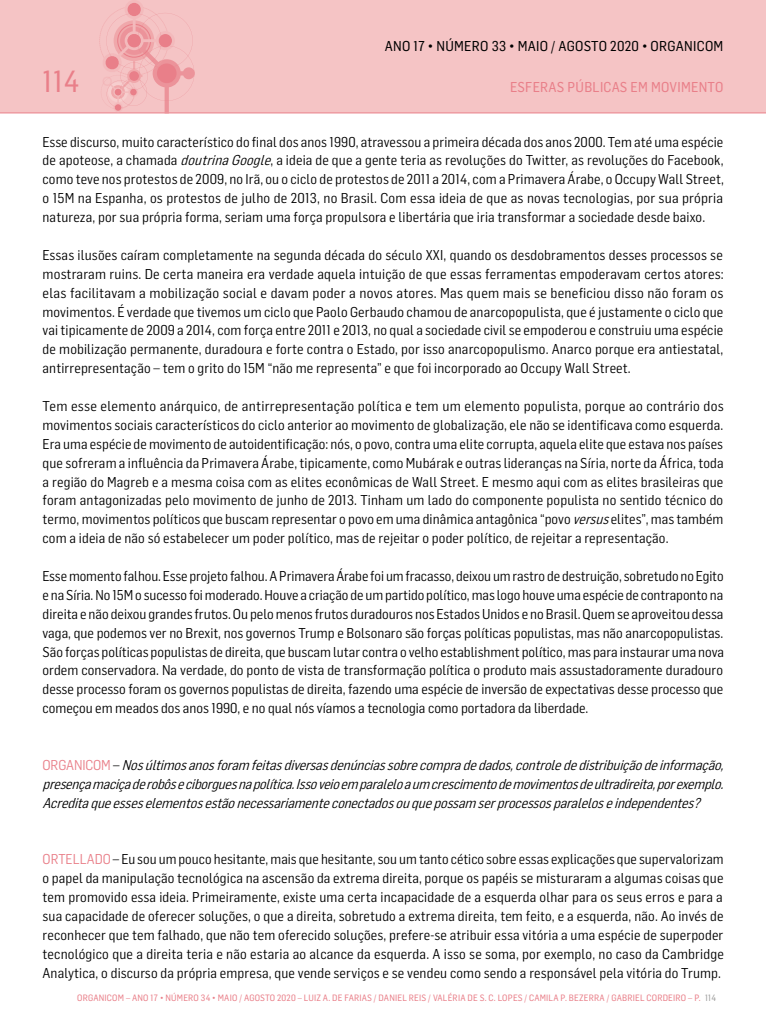
<style>
.page{position:relative;width:766px;height:1021px;background:#fff}
.page>*{position:absolute;margin:0;border:0;box-sizing:border-box;transform-origin:0 0}
.t1{font:30px "Flama Semicondensed Basic";color:#e97f89}
.t2{font:14px/18.9px "Flama Semicondensed";letter-spacing:.01em;color:#000;text-align:justify}
.t3{font:italic 14px/18.9px "Flama Semicondensed";color:#000;text-align:justify}
.t4{font:14px "Flama Semicondensed Basic";letter-spacing:.02em;color:#000}
.t5{font:14px "Flama Semicondensed Basic";letter-spacing:.02em;color:#e97f89}
.t6{font:9px "Flama Semicondensed Basic";letter-spacing:.02em;color:#e97f89}
.s1{font-style:italic}
.s2{font-style:normal;color:#e97f89}
.s3{font-style:normal}
.s4{color:#e97f89}
.s5{color:#9d9d9c}
</style>
<div class="page">
<div style="left:0;top:0;width:765px;height:113px;background:#f5c4c5"></div>
<svg style="left:99px;top:0;width:96px;height:113px;background:#f2b4b7"></svg>
<h1 class="t1" style="left:43px;top:62px;width:38px">114</h1>
<p class="t4" style="left:384px;top:37px;width:340px">ANO 17 • NÚMERO 33 • MAIO / AGOSTO 2020 • ORGANICOM</p>
<p class="t5" style="left:510px;top:78px;width:215px">ESFERAS PÚBLICAS EM MOVIMENTO</p>
<p class="t2" style="left:43px;top:131px;width:682px">Esse discurso, muito característico do final dos anos 1990, atravessou a primeira década dos anos 2000. Tem até uma espécie de apoteose, a chamada <span class="s1">doutrinaGoogle</span>, a ideia de que a gente teria as revoluções do Twitter, as revoluções do Facebook, como teve nos protestos de 2009, no Irã, ou o ciclo de protestos de 2011 a 2014, com a Primavera Árabe, o Occupy Wall Street, o 15M na Espanha, os protestos de julho de 2013, no Brasil. Com essa ideia de que as novas tecnologias, por sua própria natureza, por sua própria forma, seriam uma força propulsora e libertária que iria transformar a sociedade desde baixo.</p>
<p class="t2" style="left:43px;top:245px;width:682px">Essas ilusões caíram completamente na segunda década do século XXI, quando os desdobramentos desses processos se mostraram ruins. De certa maneira era verdade aquela intuição de que essas ferramentas empoderavam certos atores: elas facilitavam a mobilização social e davam poder a novos atores. Mas quem mais se beneficiou disso não foram os movimentos. É verdade que tivemos um ciclo que Paolo Gerbaudo chamou de anarcopopulista, que é justamente o ciclo que vai tipicamente de 2009 a 2014, com força entre 2011 e 2013, no qual a sociedade civil se empoderou e construiu uma espécie de mobilização permanente, duradoura e forte contra o Estado, por isso anarcopopulismo. Anarco porque era antiestatal, antirrepresentação – tem o grito do 15M “não me representa” e que foi incorporado ao Occupy Wall Street.</p>
<p class="t2" style="left:43px;top:396px;width:682px">Tem esse elemento anárquico, de antirrepresentação política e tem um elemento populista, porque ao contrário dos movimentos sociais característicos do ciclo anterior ao movimento de globalização, ele não se identificava como esquerda.<br>Era uma espécie de movimento de autoidentificação: nós, o povo, contra uma elite corrupta, aquela elite que estava nos países que sofreram a influência da Primavera Árabe, tipicamente, como Mubárak e outras lideranças na Síria, norte da África, toda a região do Magreb e a mesma coisa com as elites econômicas de Wall Street. E mesmo aqui com as elites brasileiras que foram antagonizadas pelo movimento de junho de 2013. Tinham um lado do componente populista no sentido técnico do termo, movimentos políticos que buscam representar o povo em uma dinâmica antagônica “povo <span class="s1">versus</span>elites”, mas também com a ideia de não só estabelecer um poder político, mas de rejeitar o poder político, de rejeitar a representação.</p>
<p class="t2" style="left:43px;top:566px;width:682px">Esse momento falhou. Esse projeto falhou. A Primavera Árabe foi um fracasso, deixou um rastro de destruição, sobretudo no Egito e na Síria. No 15M o sucesso foi moderado. Houve a criação de um partido político, mas logo houve uma espécie de contraponto na direita e não deixou grandes frutos. Ou pelo menos frutos duradouros nos Estados Unidos e no Brasil. Quem se aproveitou dessa vaga, que podemos ver no Brexit, nos governos Trump e Bolsonaro são forças políticas populistas, mas não anarcopopulistas.<br>São forças políticas populistas de direita, que buscam lutar contra o velho establishment político, mas para instaurar uma nova ordem conservadora. Na verdade, do ponto de vista de transformação política o produto mais assustadoramente duradouro desse processo foram os governos populistas de direita, fazendo uma espécie de inversão de expectativas desse processo que começou em meados dos anos 1990, e no qual nós víamos a tecnologia como portadora da liberdade.</p>
<p class="t3" style="left:43px;top:754px;width:686px"><span class="s2">O R G A N I C O M</span> <span class="s3">–</span> Nosúltimosanosforam feitasdiversasdenúnciassobrecompradedados,controlededistribuiçãodeinformação, presençamaciçaderobôseciborguesnapolítica.Issoveioem paraleloaum crescimentodemovimentosdeultradireita,porexemplo.<br>Acreditaqueesseselementosestãonecessariamenteconectadosouquepossam serprocessosparaleloseindependentes?</p>
<p class="t2" style="left:43px;top:849px;width:682px"><span class="s4">ORTELLADO</span> – Eu sou um pouco hesitante, mais que hesitante, sou um tanto cético sobre essas explicações que supervalorizam o papel da manipulação tecnológica na ascensão da extrema direita, porque os papéis se misturaram a algumas coisas que tem promovido essa ideia. Primeiramente, existe uma certa incapacidade de a esquerda olhar para os seus erros e para a sua capacidade de oferecer soluções, o que a direita, sobretudo a extrema direita, tem feito, e a esquerda, não. Ao invés de reconhecer que tem falhado, que não tem oferecido soluções, prefere-se atribuir essa vitória a uma espécie de superpoder tecnológico que a direita teria e não estaria ao alcance da esquerda. A isso se soma, por exemplo, no caso da Cambridge Analytica, o discurso da própria empresa, que vende serviços e se vendeu como sendo a responsável pela vitória do Trump.</p>
<p class="t6" style="left:77px;top:992px;width:640px">ORGANICOM – ANO 17 • NÚMERO 34 • MAIO / AGOSTO 2020 – LUIZ A. DE FARIAS / DANIEL REIS / VALÉRIA DE S. C. LOPES / CAMILA P. BEZERRA / GABRIEL CORDEIRO – P. <span class="s5">114</span></p>
</div>
